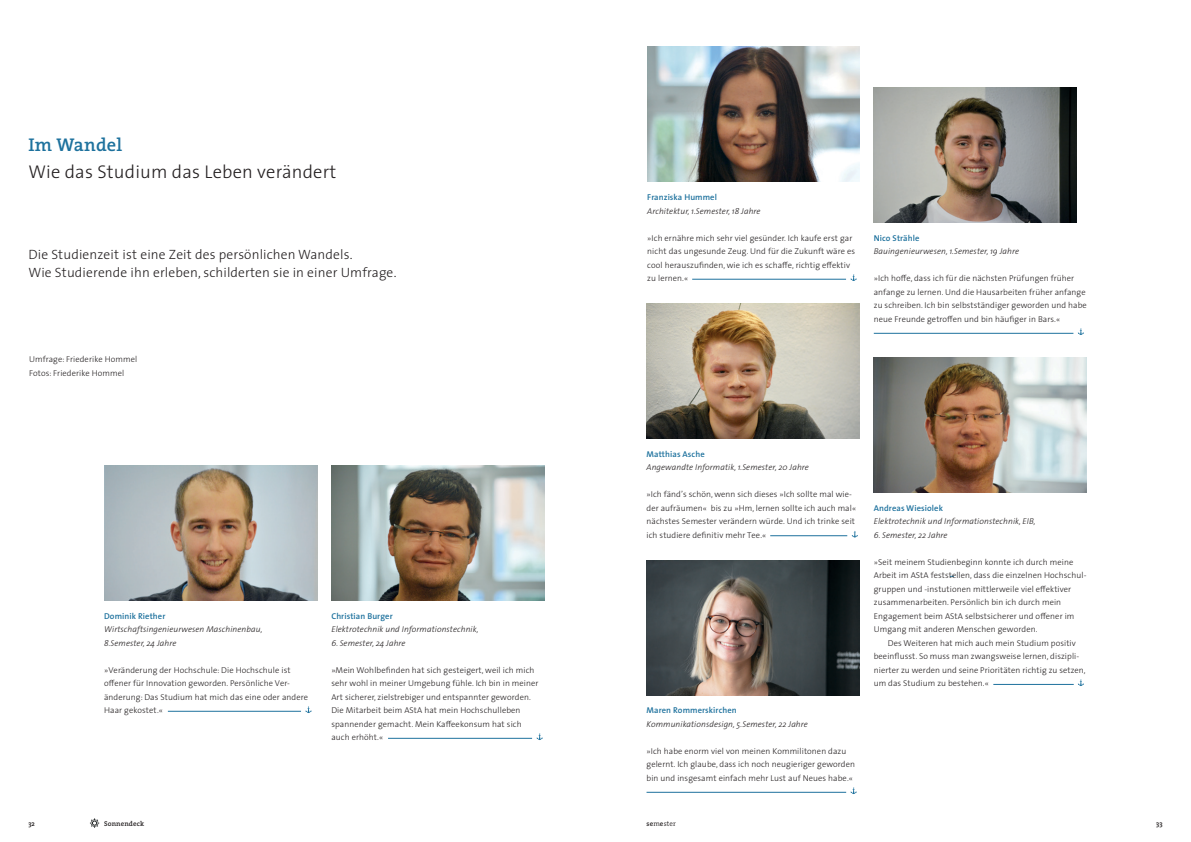
<style>
.page{position:relative;width:1191px;height:842px;background:#fff}
.page>*{position:absolute;margin:0;border:0;box-sizing:border-box;transform-origin:0 0}
.t1{font:300 18.5px "The Sans";letter-spacing:.01em;color:#231f20}
.t2{font:600 18.5px "The Serif";letter-spacing:.01em;color:#1d719d}
.t3{font:300 13.5px/18px "The Sans";letter-spacing:.01em;color:#231f20}
.t4{font:300 8.5px/13.5px "The Sans";letter-spacing:.01em;color:#231f20}
.t5{font:italic 300 8.5px/13.5px "The Sans";letter-spacing:.01em;color:#231f20}
.t6{font:600 8.5px "The Sans";letter-spacing:.01em;color:#1d719d}
.t7{font:600 7px "The Serif";letter-spacing:.015em;color:#231f20}
.t8{font:300 7px "The Serif";color:#231f20}
.s1{font-weight:600}
</style>
<div class="page">
<svg style="left:90px;top:818px;width:9px;height:10px"></svg>
<svg style="left:851px;top:531px;width:7px;height:7px"></svg>
<img style="left:873px;top:358px;width:213px;height:135px">
<img style="left:104px;top:466px;width:213px;height:135px">
<img style="left:331px;top:466px;width:213px;height:135px">
<img style="left:647px;top:46px;width:212px;height:135px">
<img style="left:646px;top:560px;width:213px;height:135px">
<img style="left:646px;top:303px;width:213px;height:135px">
<img style="left:873px;top:88px;width:203px;height:135px">
<svg style="left:1078px;top:679px;width:6px;height:7px"></svg>
<svg style="left:536px;top:733px;width:6px;height:7px"></svg>
<svg style="left:305px;top:706px;width:6px;height:7px"></svg>
<svg style="left:850px;top:274px;width:6px;height:7px"></svg>
<svg style="left:850px;top:787px;width:6px;height:7px"></svg>
<svg style="left:1078px;top:328px;width:6px;height:7px"></svg>
<hr style="left:388px;top:738px;width:144px;height:1px;background:#1d719d">
<hr style="left:993px;top:684px;width:80px;height:1px;background:#1d719d">
<hr style="left:692px;top:279px;width:154px;height:1px;background:#1d719d">
<hr style="left:770px;top:535px;width:77px;height:1px;background:#1d719d">
<hr style="left:646px;top:792px;width:200px;height:1px;background:#1d719d">
<hr style="left:873px;top:333px;width:200px;height:1px;background:#1d719d">
<hr style="left:168px;top:711px;width:133px;height:1px;background:#1d719d">
<h1 class="t2" style="left:28px;top:129px;width:96px">Im Wandel</h1>
<h1 class="t1" style="left:28px;top:156px;width:309px">Wie das Studium das Leben verändert</h1>
<h2 class="t3" style="left:28px;top:245px;width:369px">Die Studienzeit ist eine Zeit des persönlichen Wandels.<br>Wie Studierende ihn erleben, schilderten sie in einer Umfrage.</h2>
<p class="t4" style="left:29px;top:352px;width:110px">Umfrage: Friederike Hommel<br>Fotos: Friederike Hommel</p>
<p class="t6" style="left:104px;top:609px;width:63px">Dominik Riether</p>
<p class="t5" style="left:104px;top:622px;width:160px">Wirtschaftsingenieurwesen Maschinenbau,<br>8.Semester, 24 Jahre</p>
<p class="t4" style="left:104px;top:663px;width:205px">»Veränderung der Hochschule: Die Hochschule ist offener für Innovation geworden. Persönliche Ver&shy;änderung: Das Studium hat mich das eine oder andere Haar gekostet.«</p>
<p class="t6" style="left:331px;top:609px;width:63px">Christian Burger</p>
<p class="t5" style="left:331px;top:622px;width:149px">Elektrotechnik und Informationstechnik,</p>
<p class="t5" style="left:331px;top:636px;width:76px">6. Semester, 24 Jahre</p>
<p class="t4" style="left:331px;top:663px;width:209px">»Mein Wohlbefinden hat sich gesteigert, weil ich mich sehr wohl in meiner Umgebung fühle. Ich bin in meiner Art sicherer, zielstrebiger und entspannter geworden.<br>Die Mitarbeit beim AStA hat mein Hochschulleben spannender gemacht. Mein Kaffeekonsum hat sich auch erhöht.«</p>
<p class="t6" style="left:647px;top:190px;width:71px">Franziska Hummel</p>
<p class="t5" style="left:647px;top:204px;width:115px">Architektur, 1.Semester, 18 Jahre</p>
<p class="t4" style="left:647px;top:231px;width:209px">»Ich ernähre mich sehr viel gesünder. Ich kaufe erst gar nicht das ungesunde Zeug. Und für die Zukunft wäre es cool herauszufinden, wie ich es schaffe, richtig effektiv zu lernen.«</p>
<p class="t6" style="left:873px;top:231px;width:47px">Nico Strähle</p>
<p class="t5" style="left:873px;top:244px;width:147px">Bauingenieurwesen, 1.Semester, 19 Jahre</p>
<p class="t4" style="left:873px;top:271px;width:214px">»Ich hoffe, dass ich für die nächsten Prüfungen früher anfange zu lernen. Und die Hausarbeiten früher anfange zu schreiben. Ich bin selbstständiger geworden und habe neue Freunde getroffen und bin häufiger in Bars.«</p>
<p class="t6" style="left:646px;top:447px;width:60px">Matthias Asche</p>
<p class="t5" style="left:646px;top:460px;width:164px">Angewandte Informatik, 1.Semester, 20 Jahre</p>
<p class="t4" style="left:646px;top:487px;width:211px">»Ich fänd’s schön, wenn sich dieses »Ich sollte mal wie&shy;der aufräumen« bis zu »Hm, lernen sollte ich auch mal« nächstes Semester verändern würde. Und ich trinke seit ich studiere definitiv mehr Tee.«</p>
<p class="t6" style="left:646px;top:703px;width:92px">Maren Rommerskirchen</p>
<p class="t5" style="left:646px;top:717px;width:163px">Kommunikationsdesign, 5.Semester, 22 Jahre</p>
<p class="t4" style="left:646px;top:744px;width:210px">»Ich habe enorm viel von meinen Kommilitonen dazu gelernt. Ich glaube, dass ich noch neugieriger geworden bin und insgesamt einfach mehr Lust auf Neues habe.«</p>
<p class="t6" style="left:873px;top:501px;width:71px">Andreas Wiesiolek</p>
<p class="t5" style="left:873px;top:514px;width:163px">Elektrotechnik und Informationstechnik, EIB,</p>
<p class="t5" style="left:873px;top:528px;width:75px">6. Semester, 22 Jahre</p>
<p class="t4" style="left:873px;top:555px;width:214px">»Seit meinem Studienbeginn konnte ich durch meine Arbeit im AStA feststellen, dass die einzelnen Hochschul&shy;gruppen und -instutionen mittlerweile viel effektiver zusammenarbeiten. Persönlich bin ich durch mein Engagement beim AStA selbstsicherer und offener im Umgang mit anderen Menschen geworden.</p>
<p class="t4" style="left:873px;top:636px;width:213px;text-indent:14px">Des Weiteren hat mich auch mein Studium positiv beeinflusst. So muss man zwangsweise lernen, diszipli&shy;nierter zu werden und seine Prioritäten richtig zu setzen, um das Studium zu bestehen.«</p>
<p class="t7" style="left:28px;top:817px;width:8px">32</p>
<p class="t7" style="left:104px;top:817px;width:41px">Sonnendeck</p>
<p class="t8" style="left:646px;top:817px;width:31px"><span class="s1">se</span>m<span class="s1">e</span>ster</p>
<p class="t7" style="left:1156px;top:817px;width:8px">33</p>
</div>
